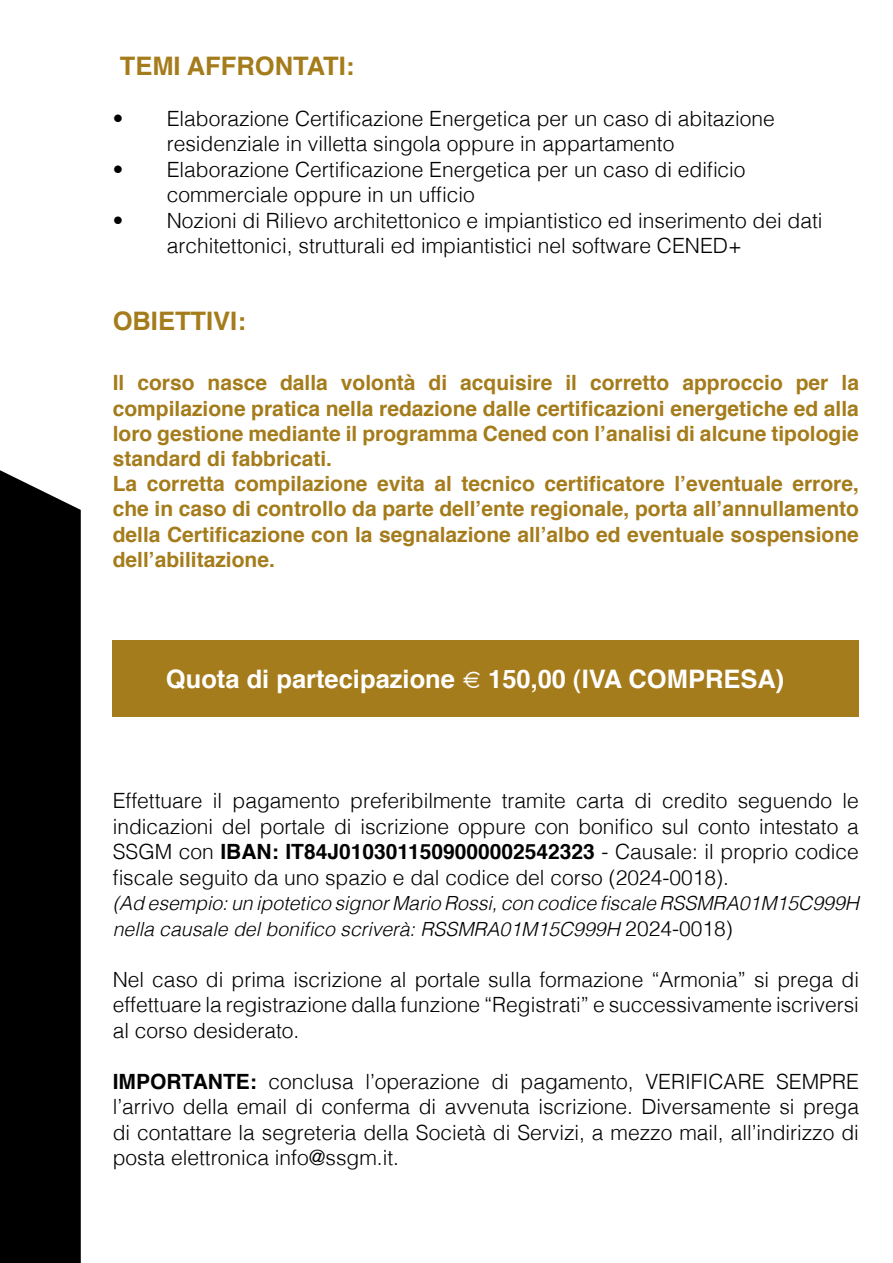
<style>
.page{position:relative;width:893px;height:1263px;background:#fff}
.page>*{position:absolute;margin:0;border:0;box-sizing:border-box;transform-origin:0 0}
.t1{font:700 25.5px "Helvetica";color:#fff}
.t2{font:700 25.5px "Helvetica";color:#a57c1b}
.t3{font:300 21px/25.5px "Helvetica";color:#020203;text-align:justify}
.t4{font:700 21px/25.2px "Helvetica";color:#a57c1b}
.t5{font:300 21px/25.5px "Helvetica";color:#000}
.t6{font:italic 300 19.5px/25.5px "Helvetica";color:#020203}
.s1{font-weight:700}
.s2{font-style:normal;font-size:21px}
</style>
<div class="page">
<div style="left:0;top:470px;width:81px;height:793px;background:#000"></div>
<div style="left:113px;top:640px;width:746px;height:76px;background:#a57c1b"></div>
<p class="t2" style="left:120px;top:43px;width:236px">TEMI AFFRONTATI:</p>
<p class="t5" style="left:167px;top:104px;width:610px;text-indent:-54px">• Elaborazione Certificazione Energetica per un caso di abitazione residenziale in villetta singola oppure in appartamento</p>
<p class="t5" style="left:167px;top:155px;width:580px;text-indent:-54px">• Elaborazione Certificazione Energetica per un caso di edificio commerciale oppure in un ufficio</p>
<p class="t5" style="left:167px;top:206px;width:657px;text-indent:-54px">• Nozioni di Rilievo architettonico e impiantistico ed inserimento dei dati architettonici, strutturali ed impiantistici nel software CENED+</p>
<p class="t2" style="left:113px;top:298px;width:135px">OBIETTIVI:</p>
<p class="t4" style="left:113px;top:369px;width:748px">Il corso nasce dalla volontà di acquisire il corretto approccio per la compilazione pratica nella redazione dalle certificazioni energetiche ed alla loro gestione mediante il programma Cened con l’analisi di alcune tipologie standard di fabbricati.<br>La corretta compilazione evita al tecnico certificatore l’eventuale errore, che in caso di controllo da parte dell’ente regionale, porta all’annullamento della Certificazione con la segnalazione all’albo ed eventuale sospensione dell’abilitazione.</p>
<p class="t1" style="left:166px;top:655px;width:620px">Quota di partecipazione € 150,00 (IVA COMPRESA)</p>
<p class="t3" style="left:113px;top:786px;width:748px">Effettuare il pagamento preferibilmente tramite carta di credito seguendo le indicazioni del portale di iscrizione oppure con bonifico sul conto intestato a SSGM con <span class="s1">IBAN: IT84J0103011509000002542323</span> - Causale: il proprio codice fiscale seguito da uno spazio e dal codice del corso (2024-0018).</p>
<p class="t6" style="left:113px;top:889px;width:748px">(Ad esempio: un ipotetico signor Mario Rossi, con codice fiscale RSSMRA01M15C999H nella causale del bonifico scriverà: RSSMRA01M15C999H <span class="s2">2024-0018)</span></p>
<p class="t3" style="left:113px;top:965px;width:748px">Nel caso di prima iscrizione al portale sulla formazione “Armonia” si prega di effettuare la registrazione dalla funzione “Registrati” e successivamente iscriversi al corso desiderato.</p>
<p class="t3" style="left:113px;top:1067px;width:748px"><span class="s1">IMPORTANTE:</span> conclusa l’operazione di pagamento, VERIFICARE SEMPRE l’arrivo della email di conferma di avvenuta iscrizione. Diversamente si prega di contattare la segreteria della Società di Servizi, a mezzo mail, all’indirizzo di posta elettronica info@ssgm.it.</p>
</div>
